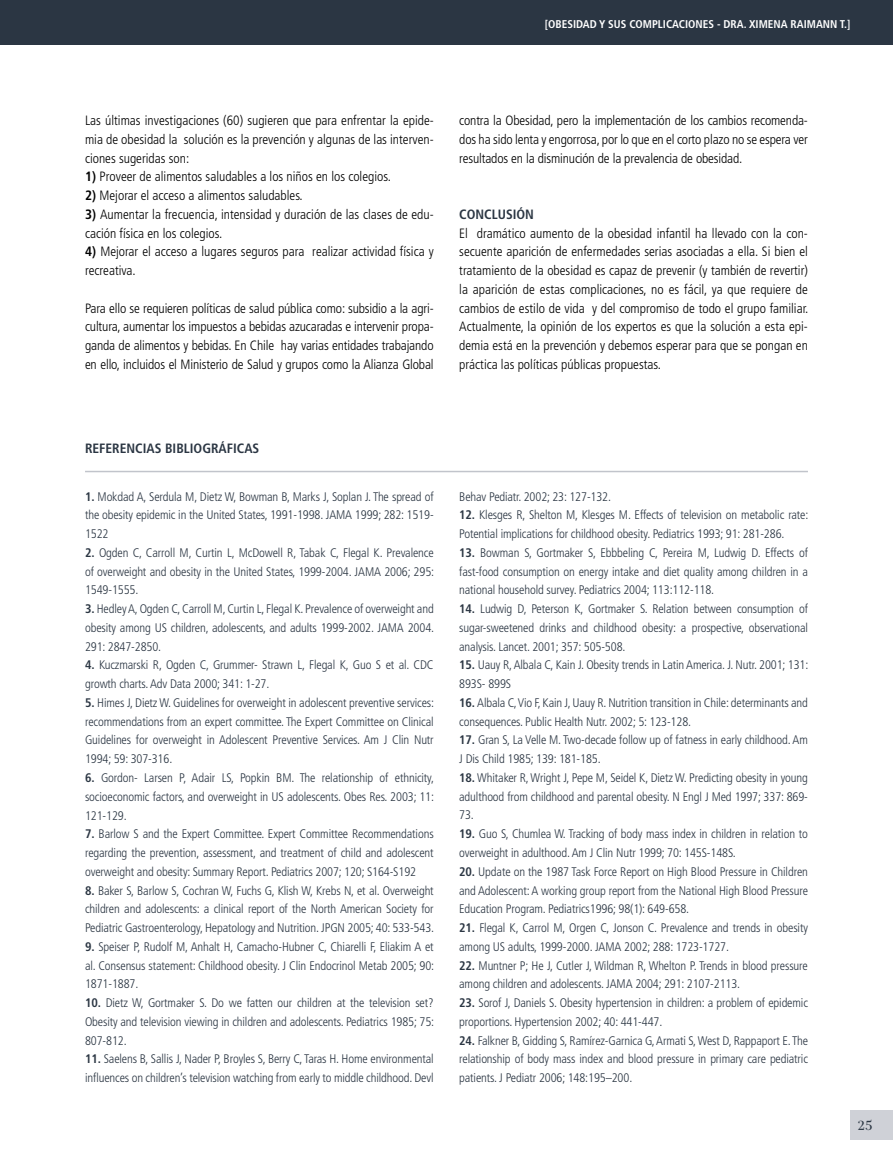
<style>
.page{position:relative;width:893px;height:1170px;background:#fff}
.page>*{position:absolute;margin:0;border:0;box-sizing:border-box;transform-origin:0 0}
.t1{font:19.5px "Filosofia Grand Caps";color:#2b3643;scale:1.1 1}
.t2{font:300 condensed 13.5px/18.8px "Frutiger";color:#000;text-align:justify}
.t3{font:700 condensed 13.5px "Frutiger";color:#2b3643}
.t4{font:300 condensed 12.45px/18.8px "Frutiger";letter-spacing:-.01em;color:#2b3643;text-align:justify}
.t5{font:700 condensed 11.25px "Frutiger";color:#fff}
.s1{font-weight:700}
</style>
<div class="page">
<div style="left:850px;top:1110px;width:43px;height:30px;background:#cfd1d7"></div>
<hr style="left:85px;top:471px;width:723px;height:1px;background:#c1c4cb">
<div style="left:0;top:0;width:893px;height:44px;background:#2b3643"></div>
<p class="t5" style="left:545px;top:17px;width:212px">[OBESIDAD Y SUS COMPLICACIONES - DRA. XIMENA</p>
<p class="t5" style="left:791px;top:17px;width:8px">RAIMANN</p>
<p class="t5" style="left:840px;top:17px;width:12px">T.]</p>
<p class="t2" style="left:85px;top:111px;width:350px">Las últimas investigaciones (60) sugieren que para enfrentar la epide&shy;mia de obesidad la solución es la prevención y algunas de las interven&shy;ciones sugeridas son:</p>
<p class="t2" style="left:85px;top:167px;width:307px"><span class="s1">1)</span> Proveer de alimentos saludables a los niños en los colegios.</p>
<p class="t2" style="left:85px;top:186px;width:219px"><span class="s1">2)</span> Mejorar el acceso a alimentos saludables.</p>
<p class="t2" style="left:85px;top:205px;width:350px"><span class="s1">3)</span> Aumentar la frecuencia, intensidad y duración de las clases de edu&shy;cación física en los colegios.</p>
<p class="t2" style="left:85px;top:242px;width:350px"><span class="s1">4)</span> Mejorar el acceso a lugares seguros para realizar actividad física y recreativa.</p>
<p class="t2" style="left:85px;top:299px;width:350px">Para ello se requieren políticas de salud pública como: subsidio a la agri&shy;cultura, aumentar los impuestos a bebidas azucaradas e intervenir propa&shy;ganda de alimentos y bebidas. En Chile hay varias entidades trabajando en ello, incluidos el Ministerio de Salud y grupos como la Alianza Global</p>
<p class="t2" style="left:459px;top:111px;width:350px">contra la Obesidad, pero la implementación de los cambios recomenda&shy;dos ha sido lenta y engorrosa, por lo que en el corto plazo no se espera ver resultados en la disminución de la prevalencia de obesidad.</p>
<p class="t3" style="left:459px;top:206px;width:16px">CONCLUSIÓN</p>
<p class="t2" style="left:459px;top:224px;width:351px">El dramático aumento de la obesidad infantil ha llevado con la con&shy;secuente aparición de enfermedades serias asociadas a ella. Si bien el tratamiento de la obesidad es capaz de prevenir (y también de revertir) la aparición de estas complicaciones, no es fácil, ya que requiere de cambios de estilo de vida y del compromiso de todo el grupo familiar.<br>Actualmente, la opinión de los expertos es que la solución a esta epi&shy;demia está en la prevención y debemos esperar para que se pongan en práctica las políticas públicas propuestas.</p>
<p class="t3" style="left:85px;top:440px;width:176px">REFERENCIAS BIBLIOGRÁFICAS</p>
<p class="t4" style="left:85px;top:487px;width:350px"><span class="s1">1.</span> Mokdad A, Serdula M, Dietz W, Bowman B, Marks J, Soplan J. The spread of the obesity epidemic in the United States, 1991-1998. JAMA 1999; 282: 1519- 1522</p>
<p class="t4" style="left:85px;top:543px;width:351px"><span class="s1">2.</span> Ogden C, Carroll M, Curtin L, McDowell R, Tabak C, Flegal K. Prevalence of overweight and obesity in the United States, 1999-2004. JAMA 2006; 295:<br>1549-1555.</p>
<p class="t4" style="left:85px;top:599px;width:351px"><span class="s1">3.</span> Hedley A, Ogden C, Carroll M, Curtin L, Flegal K. Prevalence of overweight and obesity among US children, adolescents, and adults 1999-2002. JAMA 2004.<br>291: 2847-2850.</p>
<p class="t4" style="left:85px;top:656px;width:350px"><span class="s1">4.</span> Kuczmarski R, Ogden C, Grummer- Strawn L, Flegal K, Guo S et al. CDC growth charts. Adv Data 2000; 341: 1-27.</p>
<p class="t4" style="left:85px;top:693px;width:351px"><span class="s1">5.</span> Himes J, Dietz W. Guidelines for overweight in adolescent preventive services: recommendations from an expert committee. The Expert Committee on Clinical Guidelines for overweight in Adolescent Preventive Services. Am J Clin Nutr 1994; 59: 307-316.</p>
<p class="t4" style="left:85px;top:768px;width:351px"><span class="s1">6.</span> Gordon- Larsen P, Adair LS, Popkin BM. The relationship of ethnicity, socioeconomic factors, and overweight in US adolescents. Obes Res. 2003; 11:<br>121-129.</p>
<p class="t4" style="left:85px;top:824px;width:350px"><span class="s1">7.</span> Barlow S and the Expert Committee. Expert Committee Recommendations regarding the prevention, assessment, and treatment of child and adolescent overweight and obesity: Summary Report. Pediatrics 2007; 120; S164-S192</p>
<p class="t4" style="left:85px;top:881px;width:351px"><span class="s1">8.</span> Baker S, Barlow S, Cochran W, Fuchs G, Klish W, Krebs N, et al. Overweight children and adolescents: a clinical report of the North American Society for Pediatric Gastroenterology, Hepatology and Nutrition. JPGN 2005; 40: 533-543.</p>
<p class="t4" style="left:85px;top:937px;width:351px"><span class="s1">9.</span> Speiser P, Rudolf M, Anhalt H, Camacho-Hubner C, Chiarelli F, Eliakim A et al. Consensus statement: Childhood obesity. J Clin Endocrinol Metab 2005; 90:<br>1871-1887.</p>
<p class="t4" style="left:85px;top:993px;width:351px"><span class="s1">10.</span> Dietz W, Gortmaker S. Do we fatten our children at the television set?<br>Obesity and television viewing in children and adolescents. Pediatrics 1985; 75:<br>807-812.</p>
<p class="t4" style="left:85px;top:1049px;width:350px"><span class="s1">11.</span> Saelens B, Sallis J, Nader P, Broyles S, Berry C, Taras H. Home environmental influences on children’s television watching from early to middle childhood. Devl</p>
<p class="t4" style="left:459px;top:487px;width:153px">Behav Pediatr. 2002; 23: 127-132.</p>
<p class="t4" style="left:459px;top:506px;width:351px"><span class="s1">12.</span> Klesges R, Shelton M, Klesges M. Effects of television on metabolic rate:<br>Potential implications for childhood obesity. Pediatrics 1993; 91: 281-286.</p>
<p class="t4" style="left:459px;top:543px;width:350px"><span class="s1">13.</span> Bowman S, Gortmaker S, Ebbbeling C, Pereira M, Ludwig D. Effects of fast-food consumption on energy intake and diet quality among children in a national household survey. Pediatrics 2004; 113:112-118.</p>
<p class="t4" style="left:459px;top:599px;width:350px"><span class="s1">14.</span> Ludwig D, Peterson K, Gortmaker S. Relation between consumption of sugar-sweetened drinks and childhood obesity: a prospective, observational analysis. Lancet. 2001; 357: 505-508.</p>
<p class="t4" style="left:459px;top:655px;width:351px"><span class="s1">15.</span> Uauy R, Albala C, Kain J. Obesity trends in Latin America. J. Nutr. 2001; 131:<br>893S- 899S</p>
<p class="t4" style="left:459px;top:693px;width:350px"><span class="s1">16.</span> Albala C, Vio F, Kain J, Uauy R. Nutrition transition in Chile: determinants and consequences. Public Health Nutr. 2002; 5: 123-128.</p>
<p class="t4" style="left:459px;top:730px;width:350px"><span class="s1">17.</span> Gran S, La Velle M. Two-decade follow up of fatness in early childhood. Am<br>J Dis Child 1985; 139: 181-185.</p>
<p class="t4" style="left:459px;top:768px;width:350px"><span class="s1">18.</span> Whitaker R, Wright J, Pepe M, Seidel K, Dietz W. Predicting obesity in young adulthood from childhood and parental obesity. N Engl J Med 1997; 337: 869- 73.</p>
<p class="t4" style="left:459px;top:824px;width:350px"><span class="s1">19.</span> Guo S, Chumlea W. Tracking of body mass index in children in relation to overweight in adulthood. Am J Clin Nutr 1999; 70: 145S-148S.</p>
<p class="t4" style="left:459px;top:862px;width:350px"><span class="s1">20.</span> Update on the 1987 Task Force Report on High Blood Pressure in Children and Adolescent: A working group report from the National High Blood Pressure Education Program. Pediatrics1996; 98(1): 649-658.</p>
<p class="t4" style="left:459px;top:918px;width:350px"><span class="s1">21.</span> Flegal K, Carrol M, Orgen C, Jonson C. Prevalence and trends in obesity among US adults, 1999-2000. JAMA 2002; 288: 1723-1727.</p>
<p class="t4" style="left:459px;top:955px;width:350px"><span class="s1">22.</span> Muntner P; He J, Cutler J, Wildman R, Whelton P. Trends in blood pressure among children and adolescents. JAMA 2004; 291: 2107-2113.</p>
<p class="t4" style="left:459px;top:993px;width:350px"><span class="s1">23.</span> Sorof J, Daniels S. Obesity hypertension in children: a problem of epidemic proportions. Hypertension 2002; 40: 441-447.</p>
<p class="t4" style="left:459px;top:1030px;width:350px"><span class="s1">24.</span> Falkner B, Gidding S, Ramírez-Garnica G, Armati S, West D, Rappaport E. The relationship of body mass index and blood pressure in primary care pediatric patients. J Pediatr 2006; 148:195–200.</p>
<h1 class="t1" style="left:857px;top:1113px;width:16px">25</h1>
</div>
